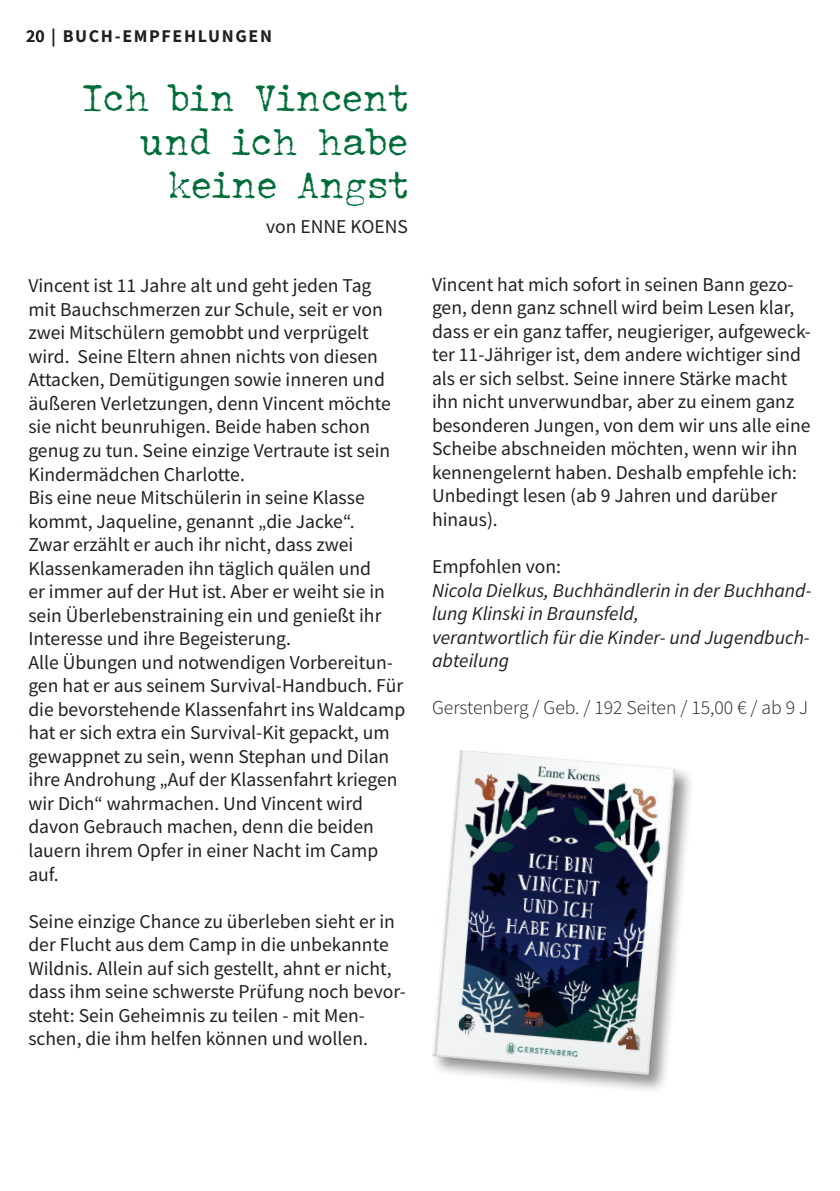
<style>
.page{position:relative;width:840px;height:1191px;background:#fff}
.page>*{position:absolute;margin:0;border:0;box-sizing:border-box;transform-origin:0 0}
.t1{font:36px/43.2px "John Doe";color:#006e39;text-align:right}
.t2{font:19.6px/23.6px "Source Sans Pro";color:#231f20}
.t3{font:italic 19.6px/23.6px "Source Sans Pro";color:#231f20}
.t4{font:300 19.6px "Source Sans Pro";color:#231f20}
.t5{font:700 18px "Source Sans Pro";letter-spacing:.09em;color:#231f20}
.s1{font-weight:600}
</style>
<div class="page">
<div style="left:429px;top:747px;width:266px;height:347px;background:#231f20;opacity:.5"></div>
<img style="left:432px;top:750px;width:243px;height:325px">
<p class="t5" style="left:26px;top:24px;width:247px"><span class="s1">20</span> | BUCH-EMPFEHLUNGEN</p>
<h1 class="t1" style="left:82px;top:76px;width:327px">Ich bin Vincent und ich habe keine Angst</h1>
<p class="t2" style="left:266px;top:214px;width:143px">von ENNE KOENS</p>
<p class="t2" style="left:28px;top:274px;width:378px">Vincent ist 11 Jahre alt und geht jeden Tag<br>mit Bauchschmerzen zur Schule, seit er von zwei Mitschülern gemobbt und verprügelt wird. Seine Eltern ahnen nichts von diesen Attacken, Demütigungen sowie inneren und äußeren Verletzungen, denn Vincent möchte sie nicht beunruhigen. Beide haben schon genug zu tun. Seine einzige Vertraute ist sein Kindermädchen Charlotte.<br>Bis eine neue Mitschülerin in seine Klasse kommt, Jaqueline, genannt „die Jacke“.<br>Zwar erzählt er auch ihr nicht, dass zwei Klassenkameraden ihn täglich quälen und<br>er immer auf der Hut ist. Aber er weiht sie in sein Überlebenstraining ein und genießt ihr Interesse und ihre Begeisterung.<br>Alle Übungen und notwendigen Vorbereitun&shy;gen hat er aus seinem Survival-Handbuch. Für die bevorstehende Klassenfahrt ins Waldcamp hat er sich extra ein Survival-Kit gepackt, um gewappnet zu sein, wenn Stephan und Dilan ihre Androhung „Auf der Klassenfahrt kriegen wir Dich“ wahrmachen. Und Vincent wird davon Gebrauch machen, denn die beiden lauern ihrem Opfer in einer Nacht im Camp auf.</p>
<p class="t2" style="left:28px;top:909px;width:379px">Seine einzige Chance zu überleben sieht er in der Flucht aus dem Camp in die unbekannte Wildnis. Allein auf sich gestellt, ahnt er nicht, dass ihm seine schwerste Prüfung noch bevor&shy;steht: Sein Geheimnis zu teilen - mit Men&shy;schen, die ihm helfen können und wollen.</p>
<p class="t2" style="left:432px;top:272px;width:380px">Vincent hat mich sofort in seinen Bann gezo&shy;gen, denn ganz schnell wird beim Lesen klar, dass er ein ganz taffer, neugieriger, aufgeweck&shy;ter 11-Jähriger ist, dem andere wichtiger sind als er sich selbst. Seine innere Stärke macht ihn nicht unverwundbar, aber zu einem ganz besonderen Jungen, von dem wir uns alle eine Scheibe abschneiden möchten, wenn wir ihn kennengelernt haben. Deshalb empfehle ich:<br>Unbedingt lesen (ab 9 Jahren und darüber hinaus).</p>
<p class="t2" style="left:432px;top:554px;width:130px">Empfohlen von:</p>
<p class="t3" style="left:432px;top:578px;width:381px">Nicola Dielkus, Buchhändlerin in der Buchhand&shy;lung Klinski in Braunsfeld,<br>verantwortlich für die Kinder- und Jugendbuch&shy;abteilung</p>
<p class="t4" style="left:432px;top:695px;width:377px">Gerstenberg / Geb. / 192 Seiten / 15,00 € / ab 9 J</p>
</div>
